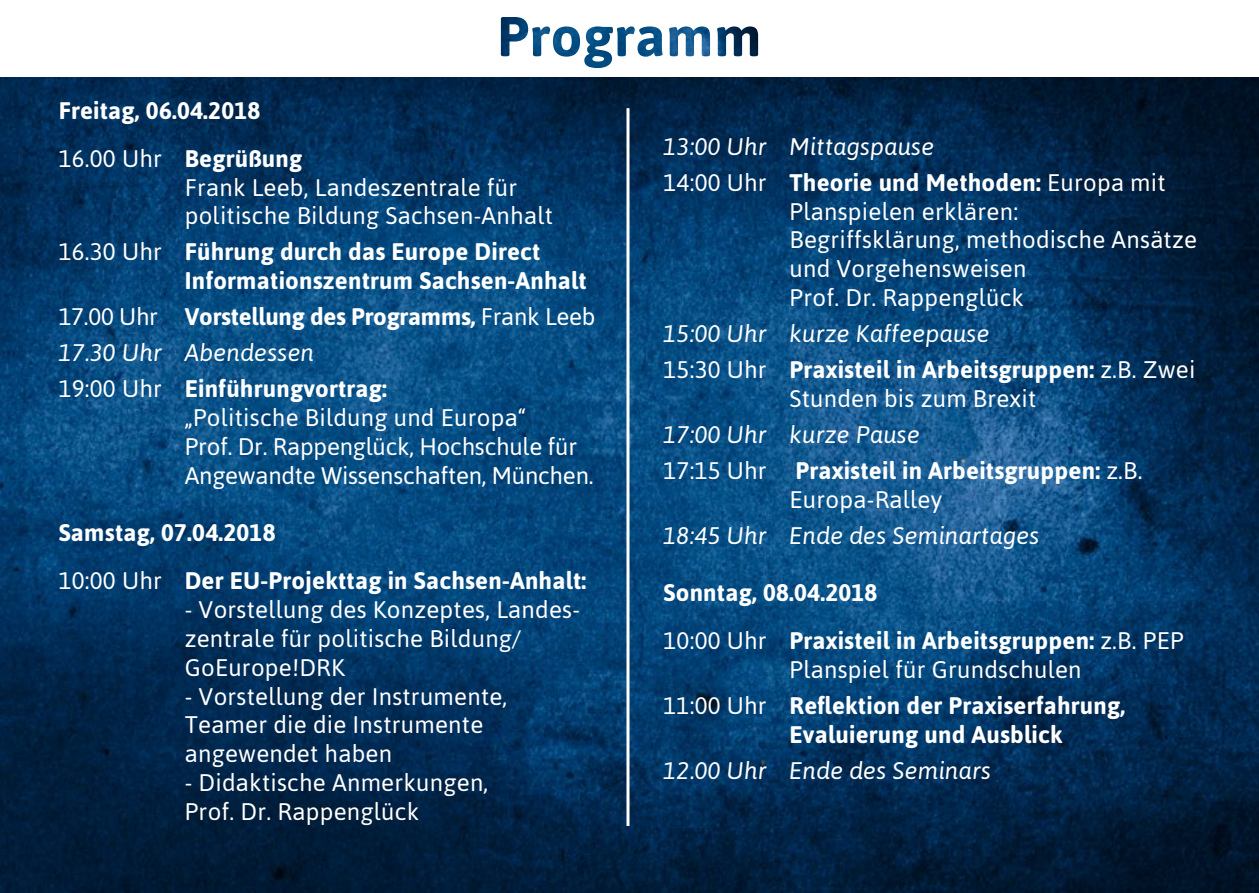
<style>
.page{position:relative;width:1259px;height:893px;background:#fff}
.page>*{position:absolute;margin:0;border:0;box-sizing:border-box;transform-origin:0 0}
.t1{font:24px/28.8px "Asap";letter-spacing:.01em;color:#fff}
.t2{font:700 24px/28.8px "Asap";letter-spacing:.01em;color:#fff}
.t3{font:italic 24px "Asap";letter-spacing:.01em;color:#fff}
.t4{font:24px/28.8px "Asap";letter-spacing:-.01em;color:#fff}
.t5{font:700 24px "Asap";letter-spacing:-.01em;color:#fff}
.s1{font-weight:400}
.s2{font-weight:700}
</style>
<div class="page">
<img style="left:0;top:77px;width:1259px;height:816px">
<hr style="left:626px;top:108px;width:3px;height:718px;background:#fff">
<img style="left:501px;top:17px;width:257px;height:51px">
<p class="t2" style="left:59px;top:95px;width:203px">Freitag, 06.04.2018</p>
<p class="t2" style="left:59px;top:143px;width:245px"><span class="s1">16.00 Uhr</span> Begrüßung</p>
<p class="t1" style="left:185px;top:172px;width:334px">Frank Leeb, Landeszentrale für</p>
<p class="t1" style="left:185px;top:201px;width:370px">politische Bildung Sachsen-Anhalt</p>
<p class="t2" style="left:185px;top:237px;width:403px;text-indent:-126px"><span class="s1">16.30 Uhr</span> Führung durch das Europe Direct<br>Informationszentrum Sachsen-Anhalt</p>
<p class="t5" style="left:59px;top:301px;width:538px"><span class="s1">17.00 Uhr</span> Vorstellung des Programms, <span class="s1">Frank Leeb</span></p>
<p class="t3" style="left:59px;top:337px;width:257px">17.30 Uhr Abendessen</p>
<p class="t2" style="left:59px;top:374px;width:330px"><span class="s1">19:00 Uhr</span> Einführungvortrag:</p>
<p class="t1" style="left:185px;top:402px;width:343px">„Politische Bildung und Europa“</p>
<p class="t4" style="left:185px;top:431px;width:410px">Prof. Dr. Rappenglück, Hochschule für<br>Angewandte Wissenschaften, München.</p>
<p class="t2" style="left:59px;top:518px;width:218px">Samstag, 07.04.2018</p>
<p class="t2" style="left:59px;top:566px;width:529px"><span class="s1">10:00 Uhr</span> Der EU-Projekttag in Sachsen-Anhalt:</p>
<p class="t1" style="left:185px;top:594px;width:397px">- Vorstellung des Konzeptes, Landes&shy;zentrale für politische Bildung/<br>GoEurope!DRK</p>
<p class="t1" style="left:185px;top:681px;width:324px">- Vorstellung der Instrumente,</p>
<p class="t1" style="left:185px;top:710px;width:300px">Teamer die die Instrumente</p>
<p class="t1" style="left:185px;top:738px;width:209px">angewendet haben</p>
<p class="t1" style="left:185px;top:767px;width:305px">- Didaktische Anmerkungen,</p>
<p class="t1" style="left:185px;top:796px;width:236px">Prof. Dr. Rappenglück</p>
<p class="t3" style="left:663px;top:131px;width:272px">13:00 Uhr Mittagspause</p>
<p class="t1" style="left:789px;top:167px;width:378px;text-indent:-126px">14:00 Uhr <span class="s2">Theorie und Methoden:</span> Europa mit<br>Planspielen erklären:</p>
<p class="t1" style="left:789px;top:225px;width:409px">Begriffsklärung, methodische Ansätze und Vorgehensweisen</p>
<p class="t1" style="left:789px;top:282px;width:236px">Prof. Dr. Rappenglück</p>
<p class="t3" style="left:663px;top:318px;width:328px">15:00 Uhr kurze Kaffeepause</p>
<p class="t1" style="left:789px;top:354px;width:407px;text-indent:-126px">15:30 Uhr <span class="s2">Praxisteil in Arbeitsgruppen:</span> z.B. Zwei<br>Stunden bis zum Brexit</p>
<p class="t3" style="left:663px;top:419px;width:258px">17:00 Uhr kurze Pause</p>
<p class="t2" style="left:789px;top:455px;width:354px;text-indent:-126px"><span class="s1">17:15 Uhr</span> Praxisteil in Arbeitsgruppen: <span class="s1">z.B.<br>Europa-Ralley</span></p>
<p class="t3" style="left:663px;top:519px;width:377px">18:45 Uhr Ende des Seminartages</p>
<p class="t2" style="left:663px;top:578px;width:215px">Sonntag, 08.04.2018</p>
<p class="t1" style="left:789px;top:626px;width:396px;text-indent:-126px">10:00 Uhr <span class="s2">Praxisteil in Arbeitsgruppen:</span> z.B. PEP<br>Planspiel für Grundschulen</p>
<p class="t2" style="left:663px;top:690px;width:463px"><span class="s1">11:00 Uhr</span> Reflektion der Praxiserfahrung,</p>
<p class="t2" style="left:789px;top:719px;width:274px">Evaluierung und Ausblick</p>
<p class="t3" style="left:663px;top:755px;width:329px">12.00 Uhr Ende des Seminars</p>
</div>
